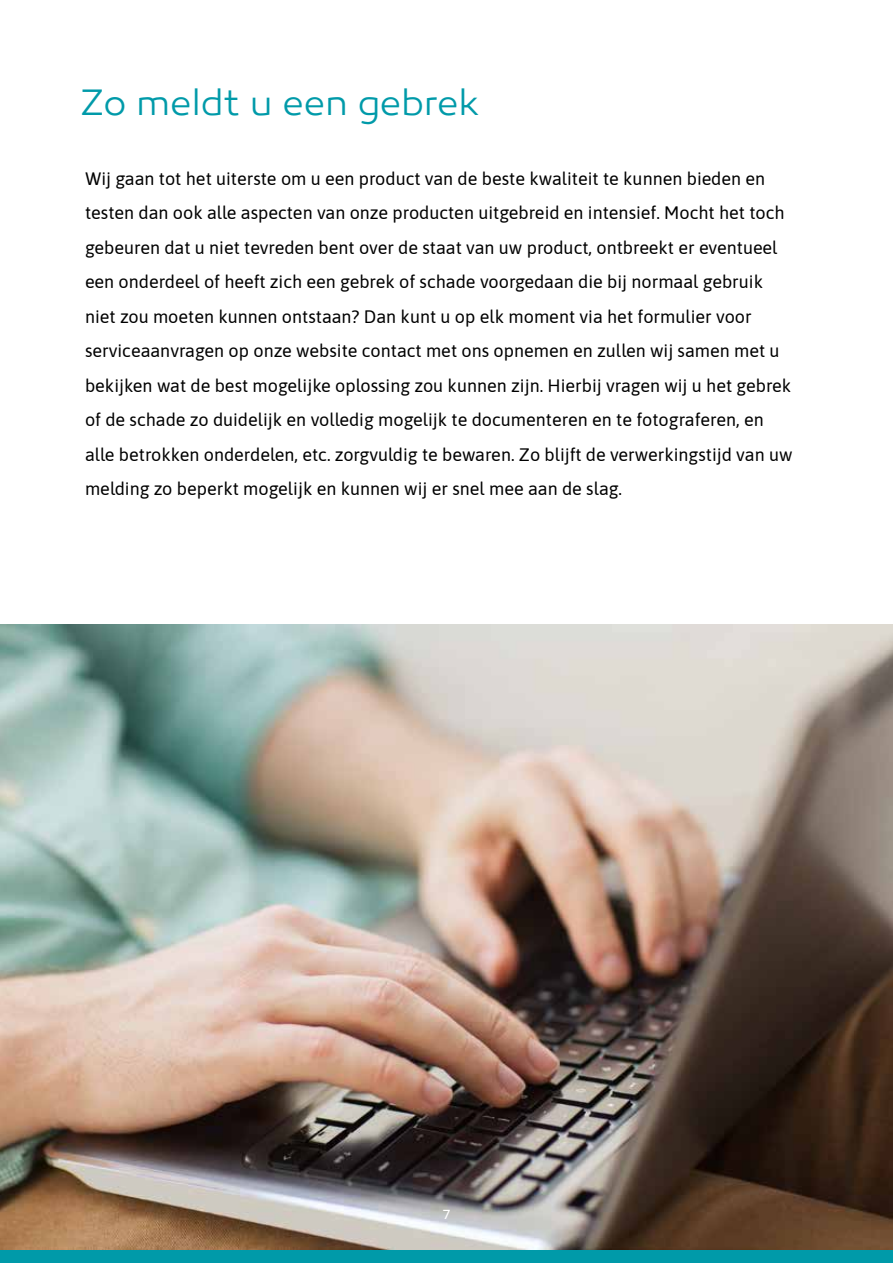
<style>
.page{position:relative;width:893px;height:1263px;background:#fff}
.page>*{position:absolute;margin:0;border:0;box-sizing:border-box;transform-origin:0 0}
.t1{font:300 37.5px "Canaro";letter-spacing:-.005em;color:#009aa9}
.t2{font:18px/34.5px "Asap";color:#000}
.t3{font:13.5px "Canaro";color:#fff}
</style>
<div class="page">
<div style="left:0;top:1249px;width:893px;height:14px;background:#009aa9"></div>
<img style="left:0;top:624px;width:893px;height:625px">
<h1 class="t1" style="left:80px;top:81px;width:402px">Zo meldt u een gebrek</h1>
<p class="t2" style="left:85px;top:160px;width:709px">Wij gaan tot het uiterste om u een product van de beste kwaliteit te kunnen bieden en testen dan ook alle aspecten van onze producten uitgebreid en intensief. Mocht het toch gebeuren dat u niet tevreden bent over de staat van uw product, ontbreekt er eventueel een onderdeel of heeft zich een gebrek of schade voorgedaan die bij normaal gebruik niet zou moeten kunnen ontstaan? Dan kunt u op elk moment via het formulier voor serviceaanvragen op onze website contact met ons opnemen en zullen wij samen met u bekijken wat de best mogelijke oplossing zou kunnen zijn. Hierbij vragen wij u het gebrek of de schade zo duidelijk en volledig mogelijk te documenteren en te fotograferen, en alle betrokken onderdelen, etc. zorgvuldig te bewaren. Zo blijft de verwerkingstijd van uw melding zo beperkt mogelijk en kunnen wij er snel mee aan de slag.</p>
<p class="t3" style="left:443px;top:1206px;width:9px">7</p>
</div>
